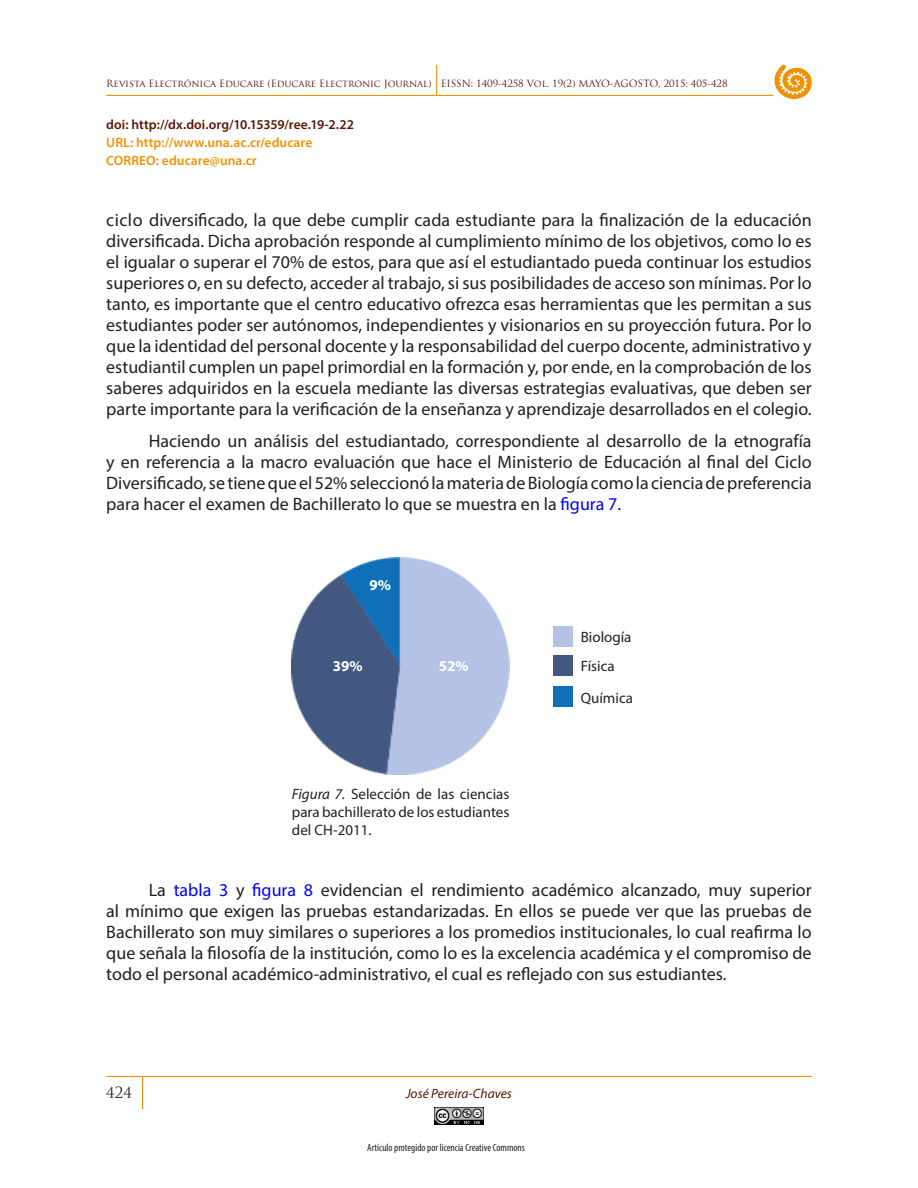
<style>
.page{position:relative;width:918px;height:1188px;background:#fff}
.page>*{position:absolute;margin:0;border:0;box-sizing:border-box;transform-origin:0 0}
.Body_Text{font:18px/21px "Myriad Pro";color:#231f20;text-align:justify}
.Body_Text-2{font:15px/18px "Myriad Pro";color:#231f20;text-align:justify}
.t1{font:700 15px "Myriad Pro";color:#fff}
.t2{font:15px "Trajan Pro";color:#231f20}
.t3{font:600 13.5px/18px "Myriad Pro";letter-spacing:.005em;color:#f29100}
.t4{font:600 13.5px "Myriad Pro";letter-spacing:.005em;color:#591600}
.t5{font:italic 13.5px "Myriad Pro";color:#591600}
.t6{font:condensed 10.5px "Myriad Pro";color:#231f20}
.t7{font:9.75px "Trajan Pro";letter-spacing:-.01em;color:#591600}
.s1{color:#00f}
.s2{font-style:italic}
</style>
<div class="page">
<hr style="left:106px;top:1076px;width:706px;height:1px;background:#f29100">
<hr style="left:142px;top:1076px;width:1px;height:33px;background:#f29100">
<hr style="left:106px;top:95px;width:667px;height:1px;background:#f29100">
<hr style="left:436px;top:65px;width:1px;height:31px;background:#f29100">
<svg style="left:774px;top:64px;width:38px;height:35px"></svg>
<img style="left:434px;top:1107px;width:50px;height:18px">
<img style="left:292px;top:557px;width:217px;height:217px">
<div style="left:553px;top:626px;width:19px;height:20px;background:#b3c2e5"></div>
<div style="left:553px;top:656px;width:19px;height:20px;background:#435880"></div>
<div style="left:553px;top:687px;width:19px;height:20px;background:#0f70b7"></div>
<p class="t7" style="left:106px;top:77px;width:623px">Revista Electrónica Educare (Educare Electronic Journal) EISSN: 1409-4258 Vol. 19(2) MAYO-AGOSTO, 2015: 405-428</p>
<p class="t4" style="left:106px;top:116px;width:249px">doi: http://dx.doi.org/10.15359/ree.19-2.22</p>
<p class="t3" style="left:106px;top:133px;width:208px">URL: http://www.una.ac.cr/educare<br>CORREO: educare@una.cr</p>
<p class="Body_Text" style="left:106px;top:209px;width:707px">ciclo diversificado, la que debe cumplir cada estudiante para la finalización de la educación diversificada. Dicha aprobación responde al cumplimiento mínimo de los objetivos, como lo es el igualar o superar el 70% de estos, para que así el estudiantado pueda continuar los estudios superiores o, en su defecto, acceder al trabajo, si sus posibilidades de acceso son mínimas. Por lo tanto, es importante que el centro educativo ofrezca esas herramientas que les permitan a sus estudiantes poder ser autónomos, independientes y visionarios en su proyección futura. Por lo que la identidad del personal docente y la responsabilidad del cuerpo docente, administrativo y estudiantil cumplen un papel primordial en la formación y, por ende, en la comprobación de los saberes adquiridos en la escuela mediante las diversas estrategias evaluativas, que deben ser parte importante para la verificación de la enseñanza y aprendizaje desarrollados en el colegio.</p>
<p class="Body_Text" style="left:106px;top:430px;width:707px;text-indent:43px">Haciendo un análisis del estudiantado, correspondiente al desarrollo de la etnografía y en referencia a la macro evaluación que hace el Ministerio de Educación al final del Ciclo Diversificado, se tiene que el 52% seleccionó la materia de Biología como la ciencia de preferencia para hacer el examen de Bachillerato lo que se muestra en la <span class="s1">figura 7.</span></p>
<p class="t1" style="left:370px;top:575px;width:23px">9%</p>
<p class="t1" style="left:333px;top:657px;width:31px">39%</p>
<p class="t1" style="left:439px;top:657px;width:31px">52%</p>
<p class="Body_Text-2" style="left:292px;top:785px;width:219px"><span class="s2">Figura 7.</span> Selección de las ciencias para bachillerato de los estudiantes del CH-2011.</p>
<p class="Body_Text-2" style="left:581px;top:628px;width:52px">Biología</p>
<p class="Body_Text-2" style="left:581px;top:657px;width:35px">Física</p>
<p class="Body_Text-2" style="left:581px;top:688px;width:54px">Química</p>
<p class="Body_Text" style="left:106px;top:879px;width:707px;text-indent:43px">La <span class="s1">tabla 3</span> y <span class="s1">figura 8</span> evidencian el rendimiento académico alcanzado, muy superior al mínimo que exigen las pruebas estandarizadas. En ellos se puede ver que las pruebas de Bachillerato son muy similares o superiores a los promedios institucionales, lo cual reafirma lo que señala la filosofía de la institución, como lo es la excelencia académica y el compromiso de todo el personal académico-administrativo, el cual es reflejado con sus estudiantes.</p>
<p class="t2" style="left:106px;top:1083px;width:27px">424</p>
<p class="t5" style="left:406px;top:1085px;width:108px">José Pereira-Chaves</p>
<p class="t6" style="left:367px;top:1141px;width:159px">Artículo protegido por licencia Creative Commons</p>
</div>
